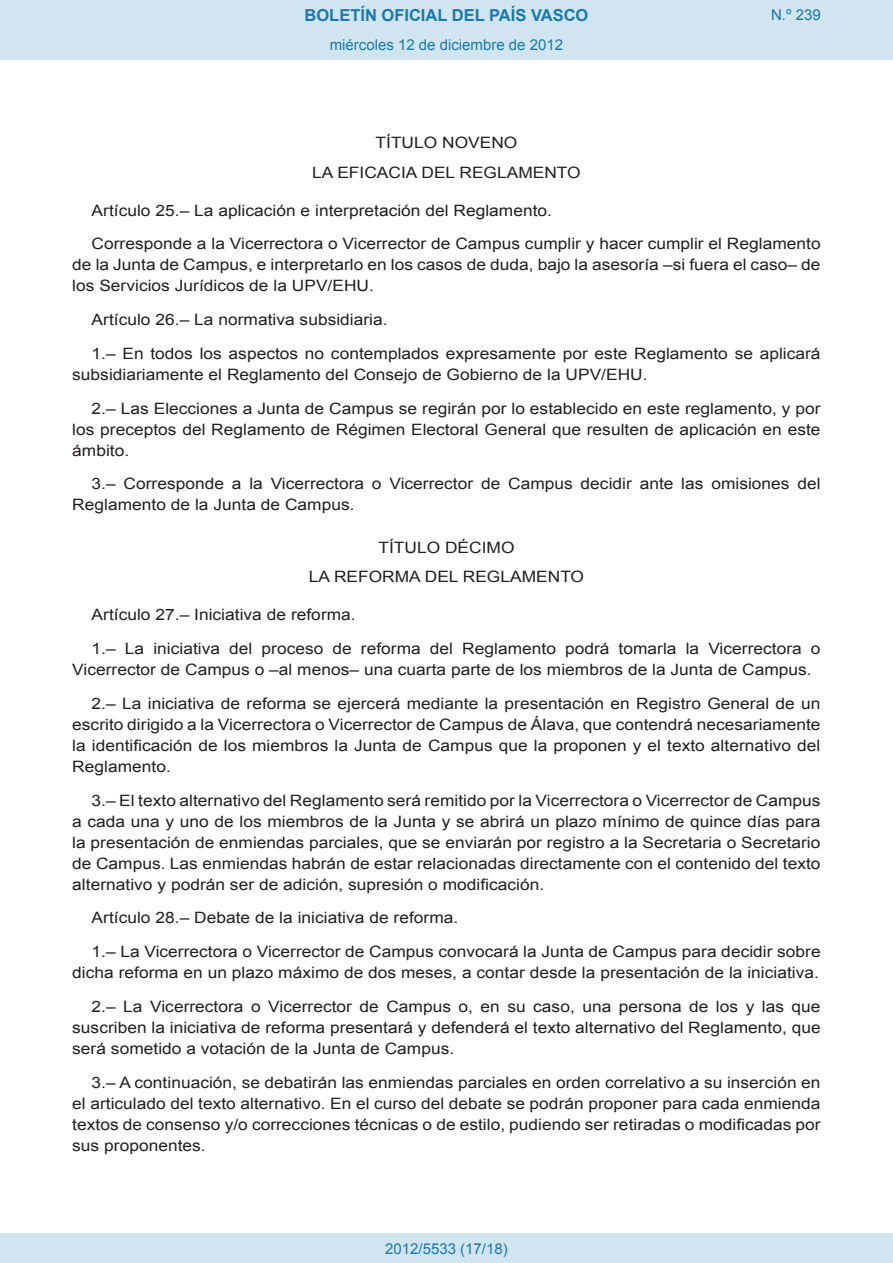
<style>
.page{position:relative;width:893px;height:1263px;background:#fff}
.page>*{position:absolute;margin:0;border:0;box-sizing:border-box;transform-origin:0 0}
.t1{font:700 16.5px "Arial";color:#1879ad}
.BOPVDetalle{font:15.6px/21px "Arial";color:#231f20;text-align:justify;scale:1.11 1}
.BOPVClave{font:15.6px "Arial";color:#231f20;scale:1.11 1}
.BOPVClaveSin{font:15.6px "Arial";color:#231f20;scale:1.11 1}
.Paginacion_Centro{font:15px "Arial";color:#1879ad}
</style>
<div class="page">
<div style="left:0;top:0;width:893px;height:60px;background:#d0e5f0"></div>
<div style="left:0;top:1233px;width:893px;height:30px;background:#d0e5f0"></div>
<p class="t1" style="left:305px;top:4px;width:285px">BOLETÍN OFICIAL DEL PAÍS VASCO</p>
<p class="Paginacion_Centro" style="left:330px;top:35px;width:235px">miércoles 12 de diciembre de 2012</p>
<p class="Paginacion_Centro" style="left:771px;top:5px;width:51px">N.º 239</p>
<p class="BOPVClaveSin" style="left:375px;top:132px;width:129px">TÍTULO NOVENO</p>
<p class="BOPVClave" style="left:312px;top:162px;width:243px">LA EFICACIA DEL REGLAMENTO</p>
<p class="BOPVDetalle" style="left:92px;top:200px;width:416px">Artículo 25.– La aplicación e interpretación del Reglamento.</p>
<p class="BOPVDetalle" style="left:72px;top:234px;width:676px;text-indent:19px">Corresponde a la Vicerrectora o Vicerrector de Campus cumplir y hacer cumplir el Reglamento de la Junta de Campus, e interpretarlo en los casos de duda, bajo la asesoría –si fuera el caso– de los Servicios Jurídicos de la UPV/EHU.</p>
<p class="BOPVDetalle" style="left:92px;top:309px;width:268px">Artículo 26.– La normativa subsidiaria.</p>
<p class="BOPVDetalle" style="left:72px;top:343px;width:676px;text-indent:19px">1.– En todos los aspectos no contemplados expresamente por este Reglamento se aplicará subsidiariamente el Reglamento del Consejo de Gobierno de la UPV/EHU.</p>
<p class="BOPVDetalle" style="left:72px;top:398px;width:676px;text-indent:19px">2.– Las Elecciones a Junta de Campus se regirán por lo establecido en este reglamento, y por los preceptos del Reglamento de Régimen Electoral General que resulten de aplicación en este ámbito.</p>
<p class="BOPVDetalle" style="left:72px;top:474px;width:676px;text-indent:19px">3.– Corresponde a la Vicerrectora o Vicerrector de Campus decidir ante las omisiones del<br>Reglamento de la Junta de Campus.</p>
<p class="BOPVClaveSin" style="left:378px;top:537px;width:124px">TÍTULO DÉCIMO</p>
<p class="BOPVClave" style="left:309px;top:566px;width:249px">LA REFORMA DEL REGLAMENTO</p>
<p class="BOPVDetalle" style="left:92px;top:604px;width:239px">Artículo 27.– Iniciativa de reforma.</p>
<p class="BOPVDetalle" style="left:72px;top:638px;width:676px;text-indent:19px">1.– La iniciativa del proceso de reforma del Reglamento podrá tomarla la Vicerrectora o<br>Vicerrector de Campus o –al menos– una cuarta parte de los miembros de la Junta de Campus.</p>
<p class="BOPVDetalle" style="left:72px;top:693px;width:676px;text-indent:19px">2.– La iniciativa de reforma se ejercerá mediante la presentación en Registro General de un escrito dirigido a la Vicerrectora o Vicerrector de Campus de Álava, que contendrá necesariamente la identificación de los miembros la Junta de Campus que la proponen y el texto alternativo del Reglamento.</p>
<p class="BOPVDetalle" style="left:72px;top:790px;width:676px;text-indent:19px">3.– El texto alternativo del Reglamento será remitido por la Vicerrectora o Vicerrector de Campus a cada una y uno de los miembros de la Junta y se abrirá un plazo mínimo de quince días para la presentación de enmiendas parciales, que se enviarán por registro a la Secretaria o Secretario de Campus. Las enmiendas habrán de estar relacionadas directamente con el contenido del texto alternativo y podrán ser de adición, supresión o modificación.</p>
<p class="BOPVDetalle" style="left:92px;top:907px;width:332px">Artículo 28.– Debate de la iniciativa de reforma.</p>
<p class="BOPVDetalle" style="left:72px;top:941px;width:676px;text-align:right">1.– La Vicerrectora o Vicerrector de Campus convocará la Junta de Campus para decidir sobre dicha reforma en un plazo máximo de dos meses, a contar desde la presentación de la iniciativa.</p>
<p class="BOPVDetalle" style="left:72px;top:996px;width:676px;text-indent:19px">2.– La Vicerrectora o Vicerrector de Campus o, en su caso, una persona de los y las que suscriben la iniciativa de reforma presentará y defenderá el texto alternativo del Reglamento, que será sometido a votación de la Junta de Campus.</p>
<p class="BOPVDetalle" style="left:72px;top:1072px;width:676px;text-indent:19px">3.– A continuación, se debatirán las enmiendas parciales en orden correlativo a su inserción en el articulado del texto alternativo. En el curso del debate se podrán proponer para cada enmienda textos de consenso y/o correcciones técnicas o de estilo, pudiendo ser retiradas o modificadas por sus proponentes.</p>
<p class="Paginacion_Centro" style="left:385px;top:1238px;width:124px">2012/5533 (17/18)</p>
</div>
